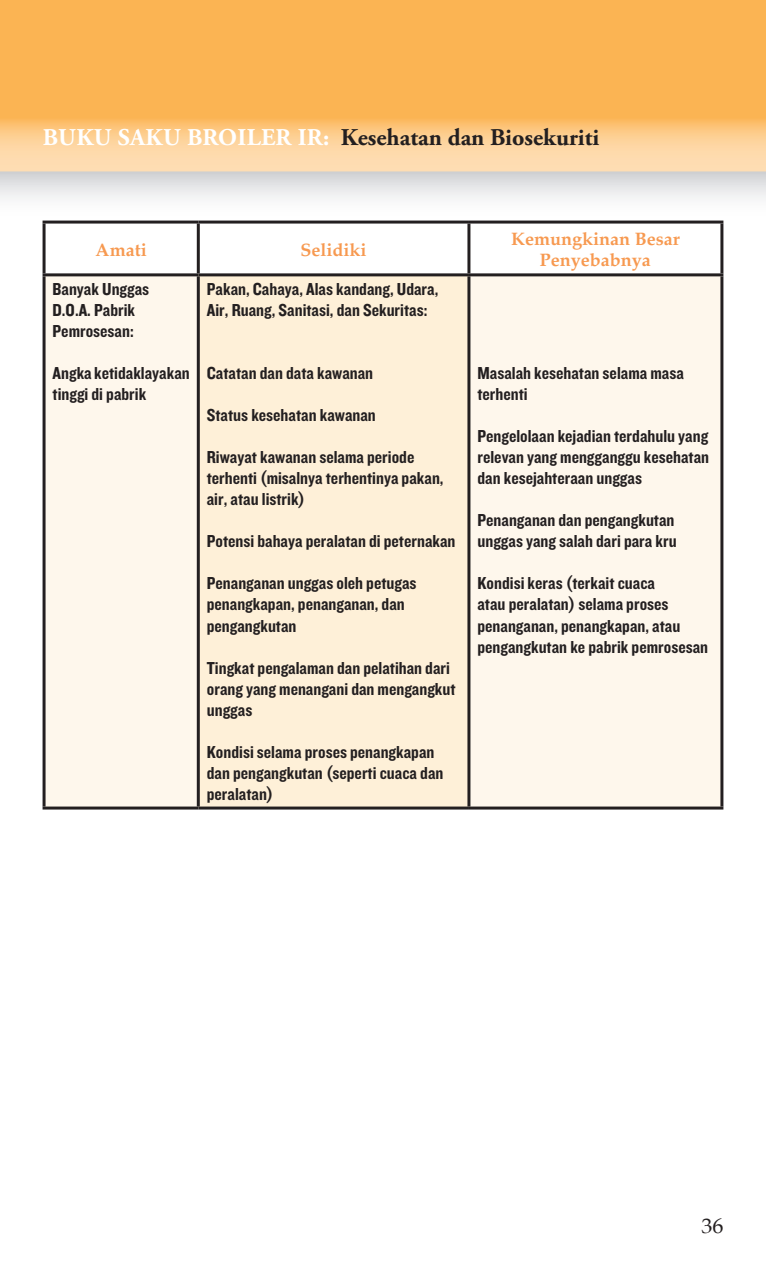
<style>
.page{position:relative;width:766px;height:1276px;background:#fff}
.page>*{position:absolute;margin:0;border:0;box-sizing:border-box;transform-origin:0 0}
.t1{font:700 24px "Adobe Garamond Pro";color:#231f20}
.t2{font:21px "Palatino";color:#231f20;scale:1.05 1}
.t3{font:18px/21px "Knockout HTF50 Welterweight";color:#231f20}
.t4{font:700 18px/21px "Palatino";color:#f79950;text-align:center}
.s1{color:#fff}
</style>
<div class="page">
<img style="left:0;top:0;width:765px;height:235px">
<svg style="left:46px;top:223px;width:674px;height:50px"></svg>
<div style="left:46px;top:276px;width:674px;height:530px;background:#fef7ec"></div>
<div style="left:198px;top:275px;width:271px;height:533px;background:#fef0d8"></div>
<hr style="left:43px;top:220px;width:155px;height:3px;background:#231f20">
<hr style="left:43px;top:223px;width:3px;height:50px;background:#231f20">
<hr style="left:198px;top:220px;width:271px;height:3px;background:#231f20">
<hr style="left:197px;top:223px;width:3px;height:50px;background:#231f20">
<hr style="left:469px;top:220px;width:254px;height:3px;background:#231f20">
<hr style="left:467px;top:223px;width:3px;height:50px;background:#231f20">
<hr style="left:720px;top:223px;width:3px;height:50px;background:#231f20">
<hr style="left:43px;top:273px;width:155px;height:3px;background:#231f20">
<hr style="left:43px;top:276px;width:3px;height:530px;background:#231f20">
<hr style="left:198px;top:273px;width:271px;height:3px;background:#231f20">
<hr style="left:197px;top:276px;width:3px;height:530px;background:#231f20">
<hr style="left:469px;top:273px;width:254px;height:3px;background:#231f20">
<hr style="left:467px;top:276px;width:3px;height:530px;background:#231f20">
<hr style="left:720px;top:276px;width:3px;height:530px;background:#231f20">
<hr style="left:43px;top:806px;width:155px;height:3px;background:#231f20">
<hr style="left:198px;top:806px;width:271px;height:3px;background:#231f20">
<hr style="left:469px;top:806px;width:254px;height:3px;background:#231f20">
<h1 class="t1" style="left:43px;top:123px;width:558px"><span class="s1">BUKU SAKU BROILER IR:</span> Kesehatan dan Biosekuriti</h1>
<p class="t4" style="left:96px;top:239px;width:52px">Amati</p>
<p class="t4" style="left:300px;top:239px;width:67px">Selidiki</p>
<p class="t4" style="left:511px;top:228px;width:170px">Kemungkinan Besar<br>Penyebabnya</p>
<p class="t3" style="left:53px;top:279px;width:98px">Banyak Unggas<br>D.O.A. Pabrik<br>Pemrosesan:</p>
<p class="t3" style="left:53px;top:363px;width:139px">Angka ketidaklayakan tinggi di pabrik</p>
<p class="t3" style="left:207px;top:279px;width:233px">Pakan, Cahaya, Alas kandang, Udara,<br>Air, Ruang, Sanitasi, dan Sekuritas:</p>
<p class="t3" style="left:207px;top:363px;width:168px">Catatan dan data kawanan</p>
<p class="t3" style="left:207px;top:405px;width:170px">Status kesehatan kawanan</p>
<p class="t3" style="left:207px;top:447px;width:238px">Riwayat kawanan selama periode terhenti (misalnya terhentinya pakan, air, atau listrik)</p>
<p class="t3" style="left:207px;top:531px;width:250px">Potensi bahaya peralatan di peternakan</p>
<p class="t3" style="left:207px;top:573px;width:211px">Penanganan unggas oleh petugas penangkapan, penanganan, dan pengangkutan</p>
<p class="t3" style="left:207px;top:657px;width:250px">Tingkat pengalaman dan pelatihan dari orang yang menangani dan mengangkut unggas</p>
<p class="t3" style="left:207px;top:741px;width:238px">Kondisi selama proses penangkapan dan pengangkutan (seperti cuaca dan peralatan)</p>
<p class="t3" style="left:477px;top:363px;width:208px">Masalah kesehatan selama masa terhenti</p>
<p class="t3" style="left:477px;top:426px;width:233px;text-align:justify">Pengelolaan kejadian terdahulu yang relevan yang mengganggu kesehatan dan kesejahteraan unggas</p>
<p class="t3" style="left:477px;top:510px;width:201px">Penanganan dan pengangkutan unggas yang salah dari para kru</p>
<p class="t3" style="left:477px;top:573px;width:232px">Kondisi keras (terkait cuaca<br>atau peralatan) selama proses penanganan, penangkapan, atau pengangkutan ke pabrik pemrosesan</p>
<p class="t2" style="left:701px;top:1208px;width:23px">36</p>
</div>
